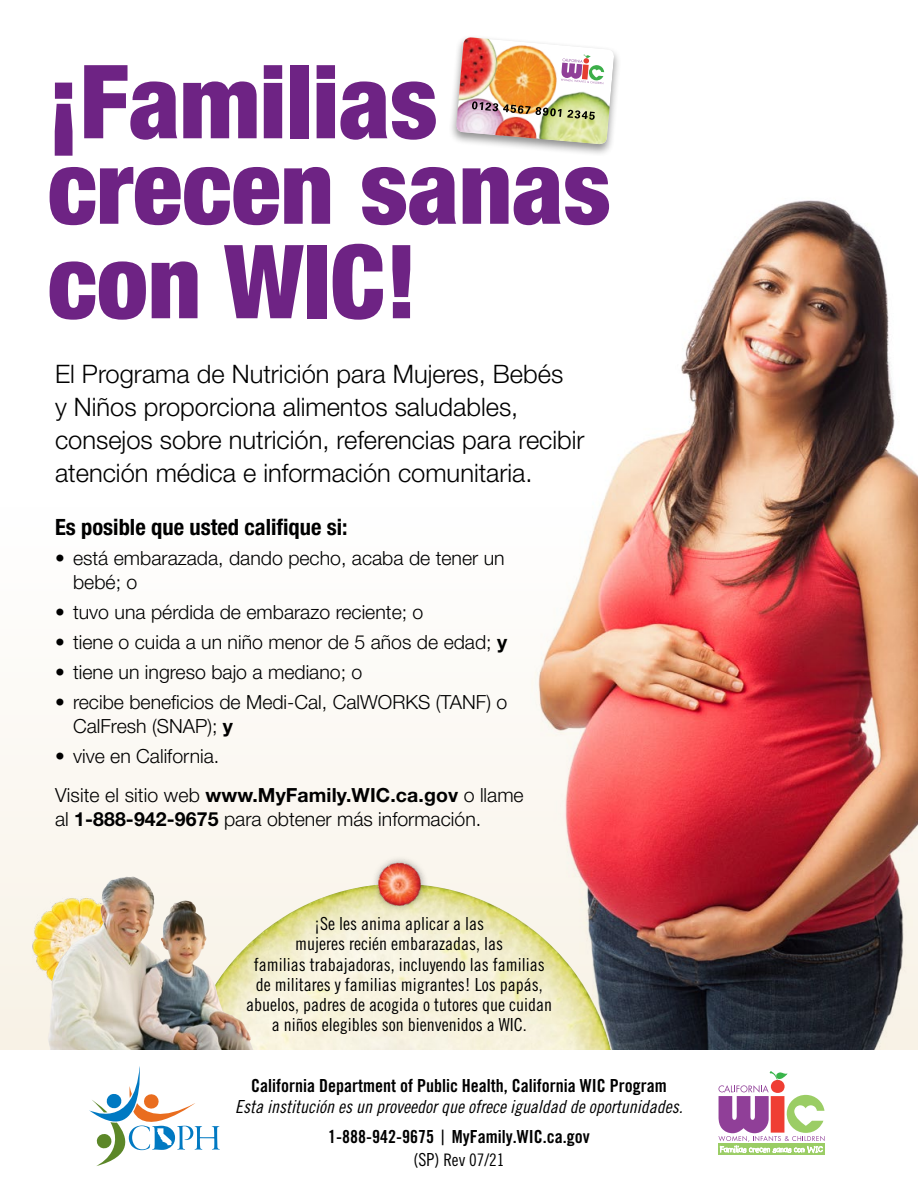
<style>
.page{position:relative;width:918px;height:1188px;background:#fff}
.page>*{position:absolute;margin:0;border:0;box-sizing:border-box;transform-origin:0 0}
.t1{font:900 condensed 102.3px/85.5px "Helvetica Neue";color:#6e2384}
.t2{font:300 25.5px/33px "Helvetica Neue";color:#000}
.t3{font:700 condensed 22.5px "Helvetica Neue";color:#000}
.t4{font:300 19.5px/24px "Helvetica Neue";color:#000}
.t5{font:18px/20.2px "Trade Gothic Cond Eighteen";color:#000;text-align:center}
.t6{font:18px "Trade Gothic Bold Cond Twenty";color:#000}
.t7{font:18px "Trade Gothic Cond Eighteen Obl";color:#000}
.t8{font:17.25px "Trade Gothic Cond Eighteen";color:#000}
.s1{font-weight:700}
.s2{font-family:"Trade Gothic Cond Eighteen";font-size:21px}
.s3{font-size:18px}
</style>
<div class="page">
<div style="left:0;top:507px;width:918px;height:543px;background:#fcfaf6"></div>
<img style="left:260px;top:885px;width:270px;height:165px">
<div style="left:370px;top:855px;width:59px;height:58px;background:#000;opacity:.35"></div>
<img style="left:374px;top:860px;width:50px;height:50px">
<img style="left:32px;top:907px;width:15px;height:83px">
<img style="left:47px;top:876px;width:213px;height:174px">
<div style="left:449px;top:34px;width:173px;height:123px;background:#000;opacity:.45"></div>
<img style="left:456px;top:37px;width:159px;height:108px">
<img style="left:530px;top:200px;width:388px;height:850px">
<svg style="left:89px;top:1066px;width:131px;height:100px"></svg>
<div style="left:719px;top:1144px;width:106px;height:11px;background:#9bcd65"></div>
<svg style="left:718px;top:1071px;width:107px;height:82px"></svg>
<h1 class="t1" style="left:48px;top:58px;width:565px">¡Familias crecen sanas</h1>
<h1 class="t1" style="left:48px;top:238px;width:371px">con WIC!</h1>
<h2 class="t2" style="left:55px;top:357px;width:531px">El Programa de Nutrición para Mujeres, Bebés<br>y Niños proporciona alimentos saludables, consejos sobre nutrición, referencias para recibir atención médica e información comunitaria.</h2>
<p class="t3" style="left:55px;top:513px;width:294px">Es posible que usted califique si:</p>
<p class="t4" style="left:73px;top:546px;width:433px;text-indent:-18px">• está embarazada, dando pecho, acaba de tener un bebé; o</p>
<p class="t4" style="left:55px;top:600px;width:370px">• tuvo una pérdida de embarazo reciente; o</p>
<p class="t4" style="left:55px;top:630px;width:454px">• tiene o cuida a un niño menor de 5 años de edad; <span class="s1">y</span></p>
<p class="t4" style="left:55px;top:660px;width:309px">• tiene un ingreso bajo a mediano; o</p>
<p class="t4" style="left:73px;top:690px;width:436px;text-indent:-18px">• recibe beneficios de Medi-Cal, CalWORKS (TANF) o<br>CalFresh (SNAP); <span class="s1">y</span></p>
<p class="t4" style="left:55px;top:736px;width:470px;line-height:39px">• vive en California.<br>Visite el sitio web <span class="s1">www.MyFamily.WIC.ca.gov</span> o llame</p>
<p class="t4" style="left:55px;top:807px;width:428px">al <span class="s1">1-888-942-9675</span> para obtener más información.</p>
<p class="t5" style="left:246px;top:914px;width:307px">¡Se les anima aplicar a las<br>mujeres recién embarazadas, las<br>familias trabajadoras, incluyendo las familias de militares y familias migrantes! Los papás, abuelos, padres de acogida o tutores que cuidan a niños elegibles son bienvenidos a WIC.</p>
<p class="t6" style="left:251px;top:1074px;width:417px">California Department of Public Health, California WIC Program</p>
<p class="t7" style="left:235px;top:1096px;width:449px">Esta institución es un proveedor que ofrece igualdad de oportunidades.</p>
<p class="t6" style="left:328px;top:1126px;width:263px">1-888-942-9675 <span class="s2">|</span> MyFamily.WIC.ca.gov</p>
<p class="t8" style="left:413px;top:1149px;width:93px"><span class="s3">(SP)</span> Rev 07/21</p>
</div>
